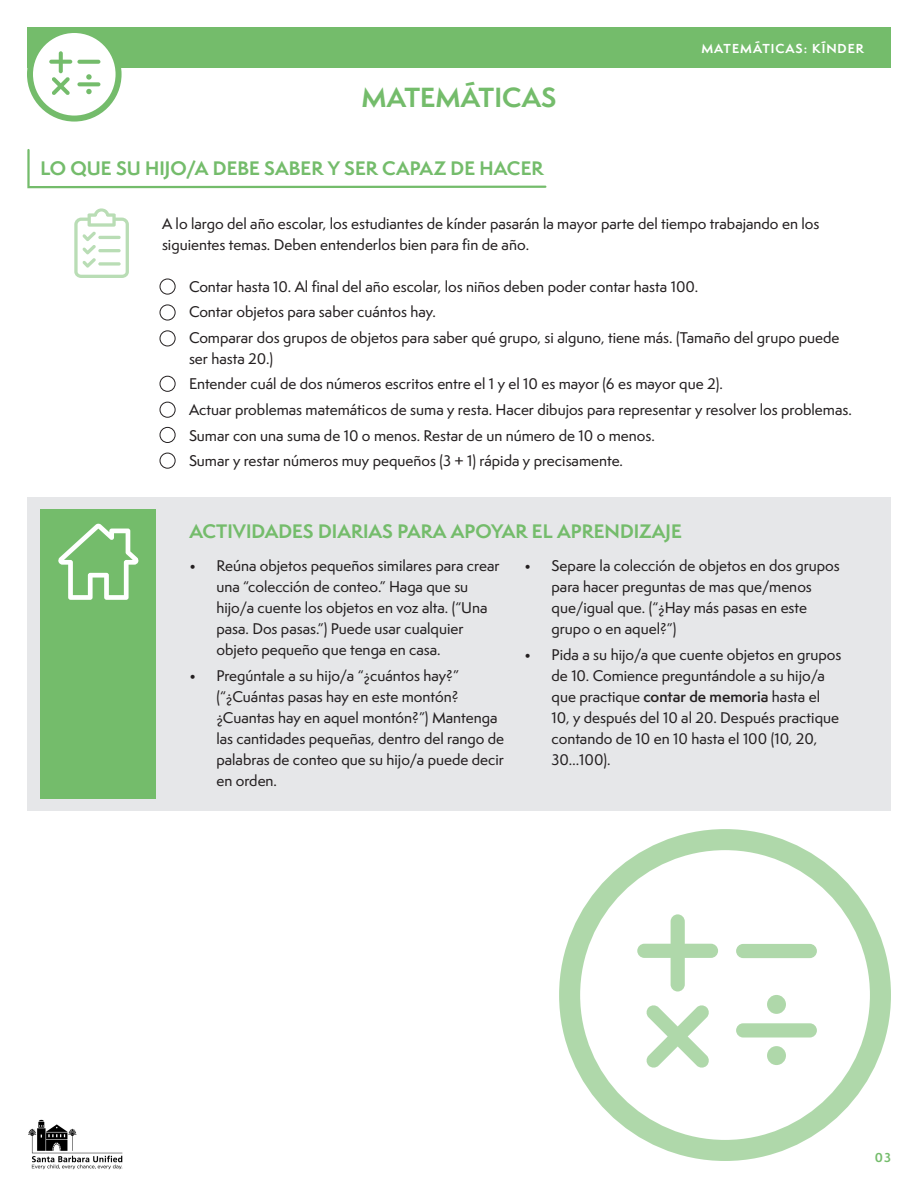
<style>
.page{position:relative;width:918px;height:1188px;background:#fff}
.page>*{position:absolute;margin:0;border:0;box-sizing:border-box;transform-origin:0 0}
.t1{font:700 25.5px "Semplicita Pro";color:#74bc6b}
.t2{font:700 18px "Semplicita Pro";color:#74bc6b}
.t3{font:500 14.25px/21px "Semplicita Pro";color:#231f20}
.t4{font:700 12px "Semplicita Pro";letter-spacing:.08em;color:#fff}
.t5{font:700 12px "Semplicita Pro";color:#74bc6b}
.s1{font-family:"Avant Garde"}
.s2{font-weight:600}
</style>
<div class="page">
<div style="left:27px;top:497px;width:864px;height:314px;background:#e6e7e9"></div>
<div style="left:40px;top:509px;width:116px;height:289px;background:#74bc6b"></div>
<div style="left:27px;top:27px;width:864px;height:41px;background:#74bc6b"></div>
<svg style="left:27px;top:149px;width:520px;height:40px"></svg>
<svg style="left:74px;top:208px;width:55px;height:70px"></svg>
<svg style="left:98px;top:262px;width:23px;height:4px"></svg>
<div style="left:160px;top:279px;width:15px;height:15px;border:1px solid #231f20;border-radius:50%"></div>
<div style="left:160px;top:305px;width:15px;height:15px;border:1px solid #231f20;border-radius:50%"></div>
<div style="left:160px;top:453px;width:15px;height:16px;border:1px solid #231f20;border-radius:50%"></div>
<div style="left:160px;top:330px;width:15px;height:16px;border:1px solid #231f20;border-radius:50%"></div>
<div style="left:160px;top:376px;width:15px;height:16px;border:1px solid #231f20;border-radius:50%"></div>
<div style="left:160px;top:427px;width:15px;height:16px;border:1px solid #231f20;border-radius:50%"></div>
<div style="left:160px;top:402px;width:15px;height:16px;border:1px solid #231f20;border-radius:50%"></div>
<svg style="left:58px;top:523px;width:81px;height:77px"></svg>
<div style="left:30px;top:30px;width:89px;height:89px;background:#fff;border-radius:50%"></div>
<div style="left:27px;top:27px;width:95px;height:95px;border:6px solid #74bc6b;border-radius:50%"></div>
<svg style="left:49px;top:51px;width:23px;height:44px"></svg>
<svg style="left:77px;top:60px;width:23px;height:4px"></svg>
<svg style="left:77px;top:82px;width:23px;height:4px"></svg>
<svg style="left:86px;top:74px;width:6px;height:6px"></svg>
<svg style="left:86px;top:89px;width:6px;height:5px"></svg>
<div style="left:559px;top:829px;width:332px;height:332px;border:21px solid #74bc6b;border-radius:50%"></div>
<svg style="left:637px;top:914px;width:81px;height:78px"></svg>
<svg style="left:646px;top:1005px;width:63px;height:63px"></svg>
<div style="left:736px;top:944px;width:81px;height:14px;background:#afd8aa;border-radius:7px"></div>
<div style="left:736px;top:1023px;width:81px;height:15px;background:#afd8aa;border-radius:7px"></div>
<svg style="left:767px;top:995px;width:19px;height:19px"></svg>
<svg style="left:767px;top:1046px;width:19px;height:19px"></svg>
<img style="left:28px;top:1119px;width:95px;height:51px">
<p class="t1" style="left:362px;top:79px;width:196px">MATEMÁTICAS</p>
<p class="t2" style="left:40px;top:155px;width:505px">LO QUE SU HIJO/A DEBE SABER Y SER CAPAZ DE HACER</p>
<p class="t4" style="left:702px;top:39px;width:164px">MATEMÁTICAS: KÍNDER</p>
<p class="t3" style="left:162px;top:213px;width:659px">A lo largo del año escolar, los estudiantes de kínder pasarán la mayor parte del tiempo trabajando en los siguientes temas. Deben entenderlos bien para fin de año.</p>
<p class="t3" style="left:162px;top:276px;width:538px"><span class="s1">•</span> Contar hasta 10. Al final del año escolar, los niños deben poder contar hasta 100.</p>
<p class="t3" style="left:162px;top:301px;width:275px"><span class="s1">•</span> Contar objetos para saber cuántos hay.</p>
<p class="t3" style="left:189px;top:327px;width:652px;text-indent:-27px"><span class="s1">•</span> Comparar dos grupos de objetos para saber qué grupo, si alguno, tiene más. (Tamaño del grupo puede ser hasta 20.)</p>
<p class="t3" style="left:162px;top:373px;width:562px"><span class="s1">•</span> Entender cuál de dos números escritos entre el 1 y el 10 es mayor (6 es mayor que 2).</p>
<p class="t3" style="left:162px;top:399px;width:691px"><span class="s1">•</span> Actuar problemas matemáticos de suma y resta. Hacer dibujos para representar y resolver los problemas.</p>
<p class="t3" style="left:162px;top:425px;width:494px"><span class="s1">•</span> Sumar con una suma de 10 o menos. Restar de un número de 10 o menos.</p>
<p class="t3" style="left:162px;top:450px;width:463px"><span class="s1">•</span> Sumar y restar números muy pequeños (3 + 1) rápida y precisamente.</p>
<p class="t2" style="left:189px;top:518px;width:494px">ACTIVIDADES DIARIAS PARA APOYAR EL APRENDIZAJE</p>
<p class="t3" style="left:216px;top:555px;width:285px;text-indent:-27px">• Reúna objetos pequeños similares para crear una “colección de conteo.” Haga que su hijo/a cuente los objetos en voz alta. (“Una pasa. Dos pasas.”) Puede usar cualquier objeto pequeño que tenga en casa.</p>
<p class="t3" style="left:216px;top:665px;width:289px;text-indent:-27px">• Pregúntale a su hijo/a “¿cuántos hay?” (“¿Cuántas pasas hay en este montón? ¿Cuantas hay en aquel montón?”) Mantenga las cantidades pequeñas, dentro del rango de palabras de conteo que su hijo/a puede decir en orden.</p>
<p class="t3" style="left:552px;top:555px;width:290px;text-indent:-27px">• Separe la colección de objetos en dos grupos para hacer preguntas de mas que/menos que/igual que. (“¿Hay más pasas en este grupo o en aquel?”)</p>
<p class="t3" style="left:552px;top:644px;width:291px;text-indent:-27px">• Pida a su hijo/a que cuente objetos en grupos de 10. Comience preguntándole a su hijo/a que practique <span class="s2">contar de memoria</span> hasta el 10, y después del 10 al 20. Después practique contando de 10 en 10 hasta el 100 (10, 20, 30…100).</p>
<p class="t5" style="left:875px;top:1149px;width:18px">03</p>
</div>
